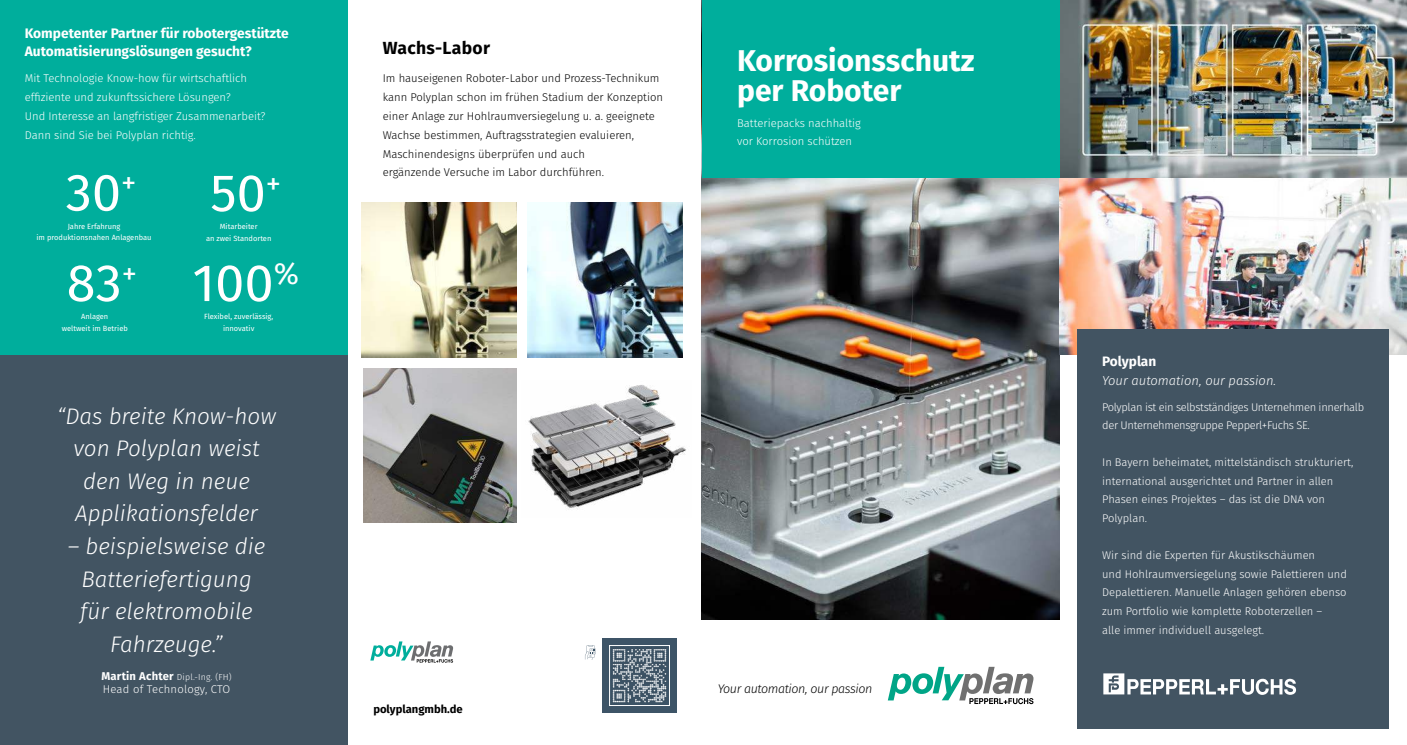
<style>
.page{position:relative;width:1407px;height:745px;background:#fff}
.page>*{position:absolute;margin:0;border:0;box-sizing:border-box;transform-origin:0 0}
.t1{font:52.5px "Fira Sans";color:#fff}
.t2{font:700 30px/30px "Fira Sans";color:#fff}
.t3{font:italic 300 22.5px/32.5px "Fira Sans";color:#fff;text-align:center}
.t4{font:700 17.5px "Fira Sans";letter-spacing:.02em;color:#000}
.t5{font:700 13.75px/18.8px "Fira Sans";color:#fff}
.t6{font:700 13.62px "Fira Sans";color:#fff}
.t7{font:italic 300 13px "Fira Sans";color:#fff}
.t8{font:italic 300 12.5px "Fira Sans";letter-spacing:-.03em;color:#000}
.t9{font:300 11.25px/18.8px "Fira Sans";color:#000}
.t10{font:300 11.25px/18.8px "Fira Sans";color:#fff}
.t11{font:300 11.25px "Fira Sans";letter-spacing:.02em;color:#fff}
.t12{font:700 11.25px "Fira Sans";color:#000}
.t13{font:300 11.12px/18.6px "Fira Sans";color:#fff}
.t14{font:300 11.12px/18.6px "Fira Sans";letter-spacing:-.03em;color:#fff}
.t15{font:300 8.75px "Fira Sans";letter-spacing:.02em;color:#fff}
.t16{font:7.5px/11.2px "Fira Sans";color:#fff;text-align:center}
.s1{font-weight:700;font-size:11.25px}
</style>
<div class="page">
<img style="left:363px;top:368px;width:154px;height:154px">
<svg style="left:888px;top:666px;width:145px;height:37px"></svg>
<img style="left:702px;top:177px;width:357px;height:442px">
<div style="left:602px;top:637px;width:75px;height:75px;background:#3d5467"></div>
<svg style="left:609px;top:645px;width:61px;height:60px"></svg>
<svg style="left:585px;top:645px;width:10px;height:14px"></svg>
<img style="left:1059px;top:0;width:348px;height:354px">
<div style="left:1077px;top:328px;width:312px;height:400px;background:#425462"></div>
<svg style="left:1103px;top:673px;width:193px;height:21px"></svg>
<div style="left:702px;top:0;width:357px;height:177px;background:#00ae9c"></div>
<img style="left:362px;top:202px;width:154px;height:155px">
<img style="left:527px;top:202px;width:155px;height:155px">
<div style="left:0;top:354px;width:347px;height:390px;background:#425462"></div>
<img style="left:528px;top:385px;width:158px;height:124px">
<div style="left:0;top:0;width:347px;height:354px;background:#00ae9c"></div>
<svg style="left:370px;top:641px;width:83px;height:21px"></svg>
<p class="t5" style="left:25px;top:23px;width:265px">Kompetenter Partner für robotergestützte<br>Automatisierungslösungen gesucht?</p>
<p class="t10" style="left:25px;top:69px;width:242px">Mit Technologie Know-how für wirtschaftlich effiziente und zukunftssichere Lösungen?<br>Und Interesse an langfristiger Zusammenarbeit?<br>Dann sind Sie bei Polyplan richtig.</p>
<h1 class="t1" style="left:66px;top:155px;width:72px">30<sup>+</sup></h1>
<p class="t16" style="left:36px;top:220px;width:117px">Jahre Erfahrung<br>im produktionsnahen Anlagenbau</p>
<h1 class="t1" style="left:67px;top:246px;width:72px">83<sup>+</sup></h1>
<p class="t16" style="left:62px;top:311px;width:68px">Anlagen<br>weltweit im Betrieb</p>
<h1 class="t1" style="left:210px;top:156px;width:72px">50<sup>+</sup></h1>
<p class="t16" style="left:206px;top:221px;width:67px">Mitarbeiter<br>an zwei Standorten</p>
<h1 class="t1" style="left:192px;top:246px;width:108px">100<sup>%</sup></h1>
<p class="t16" style="left:204px;top:311px;width:71px">Flexibel, zuverlässig, innovativ</p>
<h3 class="t3" style="left:57px;top:399px;width:221px">“Das breite Know-how von Polyplan weist den Weg in neue<br>Applikationsfelder</h3>
<h3 class="t3" style="left:68px;top:529px;width:199px">– beispielsweise die<br>Batteriefertigung für elektromobile<br>Fahrzeuge.”</h3>
<p class="t15" style="left:101px;top:670px;width:132px"><span class="s1">Martin Achter</span> Dipl.-Ing. (FH)</p>
<p class="t11" style="left:103px;top:681px;width:129px">Head of Technology, CTO</p>
<h3 class="t4" style="left:383px;top:36px;width:109px">Wachs-Labor</h3>
<p class="t9" style="left:383px;top:69px;width:282px">Im hauseigenen Roboter-Labor und Prozess-Technikum kann Polyplan schon im frühen Stadium der Konzeption einer Anlage zur Hohlraumversiegelung u. a. geeignete Wachse bestimmen, Auftragsstrategien evaluieren, Maschinendesigns überprüfen und auch<br>ergänzende Versuche im Labor durchführen.</p>
<h2 class="t2" style="left:737px;top:45px;width:239px">Korrosionsschutz per Roboter</h2>
<p class="t10" style="left:737px;top:113px;width:125px">Batteriepacks nachhaltig vor Korrosion schützen</p>
<p class="t12" style="left:373px;top:700px;width:91px">polyplangmbh.de</p>
<p class="t8" style="left:718px;top:679px;width:156px">Your automation, our passion</p>
<p class="t6" style="left:1102px;top:352px;width:56px">Polyplan</p>
<p class="t7" style="left:1102px;top:371px;width:176px">Your automation, our passion.</p>
<p class="t14" style="left:1102px;top:397px;width:263px">Polyplan ist ein selbstständiges Unternehmen innerhalb der Unternehmensgruppe Pepperl+Fuchs SE.</p>
<p class="t13" style="left:1102px;top:453px;width:253px">In Bayern beheimatet, mittelständisch strukturiert, international ausgerichtet und Partner in allen Phasen eines Projektes – das ist die DNA von Polyplan.</p>
<p class="t13" style="left:1102px;top:545px;width:246px">Wir sind die Experten für Akustikschäumen<br>und Hohlraumversiegelung sowie Palettieren und Depalettieren. Manuelle Anlagen gehören ebenso zum Portfolio wie komplette Roboterzellen –<br>alle immer individuell ausgelegt.</p>
</div>
